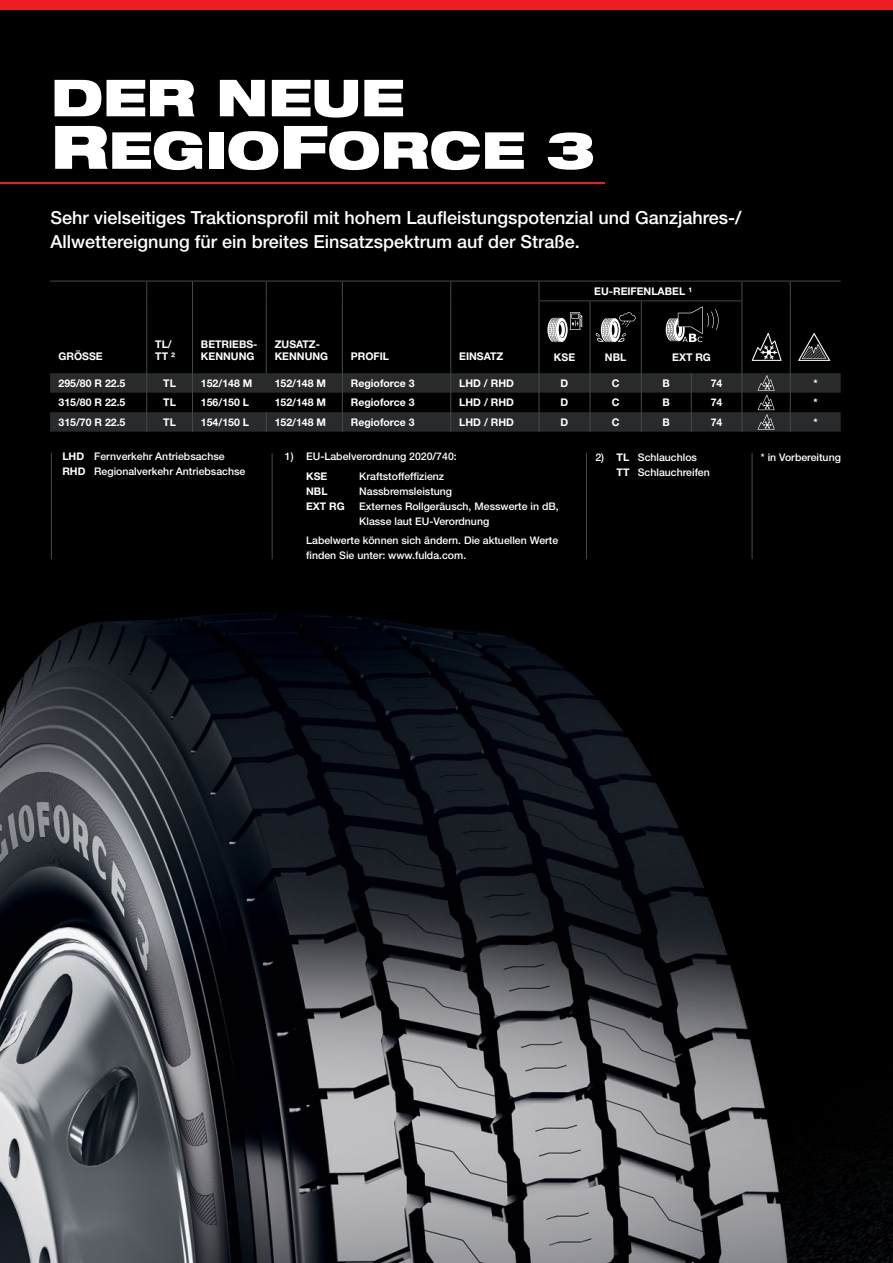
<style>
.page{position:relative;width:893px;height:1263px;background:#000}
.page>*{position:absolute;margin:0;border:0;box-sizing:border-box;transform-origin:0 0}
.t1{font:900 expanded 51px/52.5px "Helvetica Neue LT Std";color:#fff}
.t2{font:500 18px/24px "Helvetica Neue LT Std";color:#fff}
.t3{font:700 10.65px/12.6px "Helvetica Neue LT Std";color:#fff}
.t4{font:500 10.5px/15px "Helvetica Neue LT Std";color:#fff}
.t5{font:700 10.5px "Helvetica Neue LT Std";color:#fff}
.s1{font-size:60px}
.s2{font-weight:700}
</style>
<div class="page">
<img style="left:0;top:280px;width:893px;height:983px">
<div style="left:0;top:0;width:893px;height:10px;background:#ed1d24"></div>
<hr style="left:0;top:183px;width:604px;height:1px;background:#ed1d24">
<svg style="left:50px;top:373px;width:791px;height:59px;fill:#282a2b"></svg>
<svg style="left:266px;top:412px;width:1px;height:20px"></svg>
<svg style="left:342px;top:373px;width:1px;height:59px"></svg>
<svg style="left:590px;top:373px;width:1px;height:59px"></svg>
<svg style="left:741px;top:373px;width:1px;height:59px"></svg>
<hr style="left:742px;top:300px;width:48px;height:2px;background:#000">
<hr style="left:791px;top:300px;width:50px;height:2px;background:#000">
<svg style="left:539px;top:373px;width:1px;height:59px"></svg>
<svg style="left:450px;top:373px;width:1px;height:59px"></svg>
<svg style="left:192px;top:373px;width:1px;height:59px"></svg>
<svg style="left:146px;top:373px;width:1px;height:59px"></svg>
<hr style="left:539px;top:300px;width:51px;height:1px;background:#47494a">
<hr style="left:590px;top:300px;width:51px;height:1px;background:#47494a">
<hr style="left:641px;top:300px;width:50px;height:1px;background:#47494a">
<hr style="left:691px;top:300px;width:51px;height:1px;background:#47494a">
<svg style="left:641px;top:373px;width:1px;height:59px"></svg>
<svg style="left:691px;top:373px;width:1px;height:59px"></svg>
<svg style="left:790px;top:373px;width:1px;height:59px"></svg>
<hr style="left:50px;top:281px;width:97px;height:1px;background:#47494a">
<hr style="left:147px;top:281px;width:45px;height:1px;background:#47494a">
<svg style="left:146px;top:281px;width:1px;height:20px"></svg>
<hr style="left:192px;top:281px;width:74px;height:1px;background:#47494a">
<svg style="left:192px;top:281px;width:1px;height:20px"></svg>
<hr style="left:266px;top:281px;width:76px;height:1px;background:#47494a">
<svg style="left:266px;top:281px;width:1px;height:20px"></svg>
<hr style="left:342px;top:281px;width:109px;height:1px;background:#47494a">
<svg style="left:342px;top:281px;width:1px;height:20px"></svg>
<hr style="left:451px;top:281px;width:88px;height:1px;background:#47494a">
<svg style="left:450px;top:281px;width:1px;height:20px"></svg>
<hr style="left:146px;top:301px;width:1px;height:72px;background:#47494a">
<hr style="left:192px;top:301px;width:1px;height:72px;background:#47494a">
<hr style="left:266px;top:301px;width:1px;height:72px;background:#47494a">
<hr style="left:342px;top:301px;width:1px;height:72px;background:#47494a">
<hr style="left:450px;top:301px;width:1px;height:72px;background:#47494a">
<hr style="left:539px;top:281px;width:51px;height:1px;background:#47494a">
<svg style="left:539px;top:281px;width:1px;height:19px"></svg>
<hr style="left:590px;top:281px;width:51px;height:1px;background:#47494a">
<hr style="left:641px;top:281px;width:50px;height:1px;background:#47494a">
<hr style="left:691px;top:281px;width:51px;height:1px;background:#47494a">
<hr style="left:742px;top:281px;width:48px;height:1px;background:#47494a">
<svg style="left:741px;top:281px;width:1px;height:19px"></svg>
<hr style="left:790px;top:281px;width:51px;height:1px;background:#47494a">
<svg style="left:790px;top:281px;width:1px;height:20px"></svg>
<hr style="left:539px;top:301px;width:1px;height:72px;background:#47494a">
<hr style="left:590px;top:301px;width:1px;height:72px;background:#47494a">
<hr style="left:641px;top:301px;width:1px;height:72px;background:#47494a">
<hr style="left:741px;top:301px;width:1px;height:72px;background:#47494a">
<hr style="left:790px;top:301px;width:1px;height:72px;background:#47494a">
<svg style="left:758px;top:375px;width:17px;height:55px"></svg>
<hr style="left:272px;top:453px;width:1px;height:106px;background:#47494a">
<hr style="left:51px;top:453px;width:1px;height:106px;background:#47494a">
<svg style="left:547px;top:312px;width:35px;height:30px"></svg>
<svg style="left:596px;top:312px;width:40px;height:30px"></svg>
<svg style="left:666px;top:306px;width:54px;height:36px"></svg>
<svg style="left:752px;top:333px;width:30px;height:28px"></svg>
<svg style="left:798px;top:333px;width:32px;height:28px"></svg>
<hr style="left:586px;top:453px;width:1px;height:106px;background:#47494a">
<hr style="left:752px;top:453px;width:1px;height:106px;background:#47494a">
<h1 class="t1" style="left:51px;top:70px;width:545px">DER NEUE<br><span class="s1">R</span>EGIO<span class="s1">F</span>ORCE 3</h1>
<h2 class="t2" style="left:50px;top:205px;width:692px">Sehr vielseitiges Traktionsprofil mit hohem Laufleistungspotenzial und Ganzjahres-/<br>Allwettereignung für ein breites Einsatzspektrum auf der Straße.</h2>
<p class="t3" style="left:59px;top:350px;width:46px">GRÖSSE</p>
<p class="t3" style="left:155px;top:337px;width:21px">TL/<br>TT ²</p>
<p class="t3" style="left:201px;top:337px;width:58px">BETRIEBS-<br>KENNUNG</p>
<p class="t3" style="left:275px;top:337px;width:55px">ZUSATZ-<br>KENNUNG</p>
<p class="t3" style="left:351px;top:350px;width:40px">PROFIL</p>
<p class="t3" style="left:459px;top:350px;width:46px">EINSATZ</p>
<p class="t3" style="left:594px;top:284px;width:100px">EU-REIFENLABEL ¹</p>
<p class="t3" style="left:554px;top:350px;width:23px">KSE</p>
<p class="t3" style="left:605px;top:350px;width:23px">NBL</p>
<p class="t3" style="left:672px;top:350px;width:40px">EXT RG</p>
<p class="t3" style="left:59px;top:376px;width:68px">295/80 R 22.5</p>
<p class="t3" style="left:163px;top:376px;width:14px">TL</p>
<p class="t3" style="left:201px;top:376px;width:53px">152/148 M</p>
<p class="t3" style="left:275px;top:376px;width:53px">152/148 M</p>
<p class="t3" style="left:351px;top:376px;width:65px">Regioforce 3</p>
<p class="t3" style="left:459px;top:376px;width:56px">LHD / RHD</p>
<p class="t3" style="left:561px;top:376px;width:9px">D</p>
<p class="t3" style="left:612px;top:376px;width:9px">C</p>
<p class="t3" style="left:663px;top:376px;width:9px">B</p>
<p class="t3" style="left:711px;top:376px;width:13px">74</p>
<p class="t3" style="left:813px;top:376px;width:6px">*</p>
<p class="t3" style="left:59px;top:396px;width:68px">315/80 R 22.5</p>
<p class="t3" style="left:163px;top:396px;width:14px">TL</p>
<p class="t3" style="left:201px;top:396px;width:50px">156/150 L</p>
<p class="t3" style="left:275px;top:396px;width:53px">152/148 M</p>
<p class="t3" style="left:351px;top:396px;width:65px">Regioforce 3</p>
<p class="t3" style="left:459px;top:396px;width:56px">LHD / RHD</p>
<p class="t3" style="left:561px;top:396px;width:9px">D</p>
<p class="t3" style="left:612px;top:396px;width:9px">C</p>
<p class="t3" style="left:663px;top:396px;width:9px">B</p>
<p class="t3" style="left:711px;top:396px;width:13px">74</p>
<p class="t3" style="left:813px;top:396px;width:6px">*</p>
<p class="t3" style="left:59px;top:415px;width:68px">315/70 R 22.5</p>
<p class="t3" style="left:163px;top:415px;width:14px">TL</p>
<p class="t3" style="left:201px;top:415px;width:50px">154/150 L</p>
<p class="t3" style="left:275px;top:415px;width:53px">152/148 M</p>
<p class="t3" style="left:351px;top:415px;width:65px">Regioforce 3</p>
<p class="t3" style="left:459px;top:415px;width:56px">LHD / RHD</p>
<p class="t3" style="left:561px;top:415px;width:9px">D</p>
<p class="t3" style="left:612px;top:415px;width:9px">C</p>
<p class="t3" style="left:663px;top:415px;width:9px">B</p>
<p class="t3" style="left:711px;top:415px;width:13px">74</p>
<p class="t3" style="left:813px;top:415px;width:6px">*</p>
<p class="t4" style="left:62px;top:449px;width:185px"><span class="s2">LHD</span> Fernverkehr Antriebsachse<br><span class="s2">RHD</span> Regionalverkehr Antriebsachse</p>
<p class="t4" style="left:285px;top:449px;width:173px">1) EU-Labelverordnung 2020/740:</p>
<p class="t4" style="left:617px;top:450px;width:95px;text-indent:-21px">2) <span class="s2">TL</span> Schlauchlos<br><span class="s2">TT</span> Schlauchreifen</p>
<p class="t4" style="left:761px;top:450px;width:81px">* in Vorbereitung</p>
<p class="t5" style="left:306px;top:469px;width:23px">KSE</p>
<p class="t4" style="left:359px;top:468px;width:86px">Kraftstoffeffizienz</p>
<p class="t5" style="left:306px;top:484px;width:23px">NBL</p>
<p class="t4" style="left:359px;top:483px;width:94px">Nassbremsleistung</p>
<p class="t5" style="left:306px;top:499px;width:40px">EXT RG</p>
<p class="t4" style="left:359px;top:498px;width:201px">Externes Rollgeräusch, Messwerte in dB,<br>Klasse laut EU-Verordnung</p>
<p class="t4" style="left:306px;top:533px;width:254px">Labelwerte können sich ändern. Die aktuellen Werte finden Sie unter: www.fulda.com.</p>
</div>
